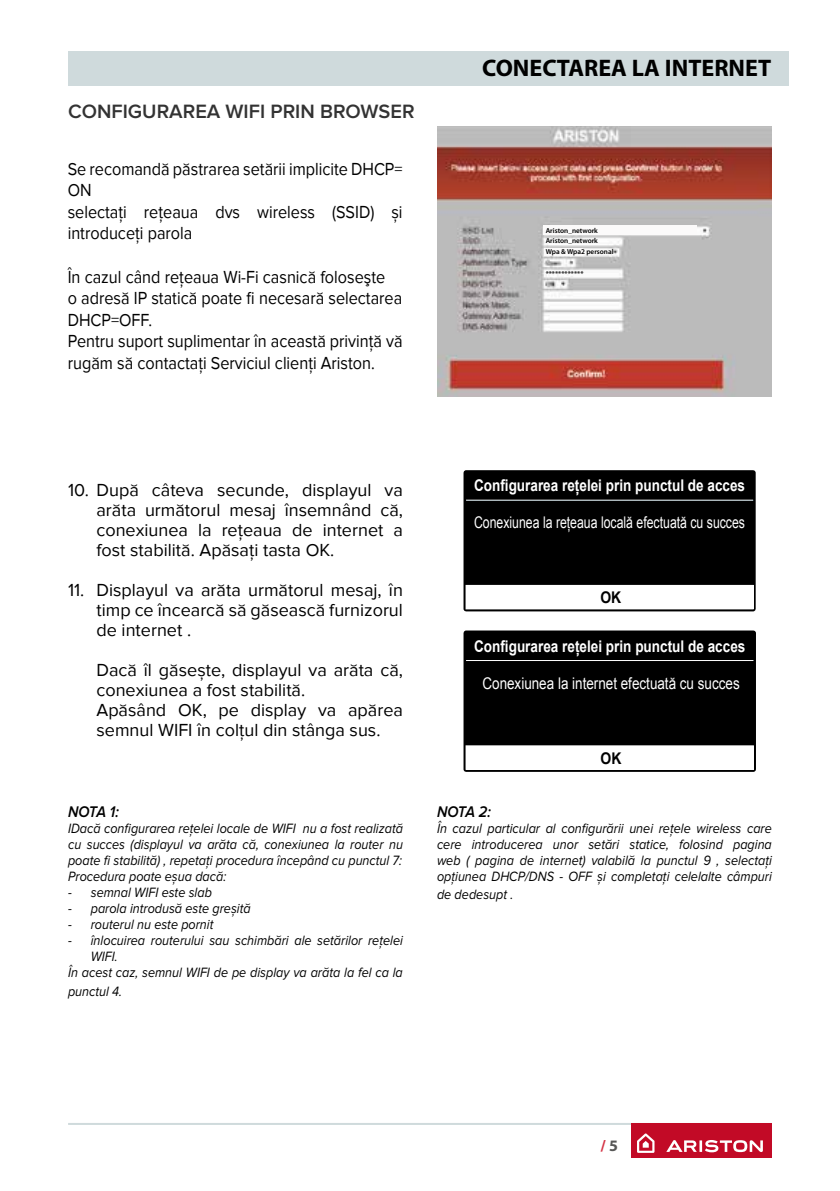
<style>
.page{position:relative;width:840px;height:1191px;background:#fff}
.page>*{position:absolute;margin:0;border:0;box-sizing:border-box;transform-origin:0 0}
.t1{font:700 24px "Myriad Pro";color:#000}
.t2{font:600 20px "Proxima Nova";color:#333}
.t3{font:18px/20px "Proxima Nova";color:#000;text-align:justify}
.t4{font:18px/21.6px "Proxima Nova";color:#000;scale:.9 1}
.t5{font:16.2px "Arial";color:#fff;scale:.83 1}
.t6{font:700 16.2px "Arial";color:#fff;scale:.84 1}
.t7{font:700 16.2px "Arial";color:#000;scale:.86 1}
.t8{font:16px "Arial";color:#fff;scale:.76 1}
.t9{font:700 16px "Arial";color:#fff;scale:.84 1}
.t10{font:italic 600 16px "Proxima Nova";letter-spacing:-.04em;color:#000;scale:.9 1}
.t11{font:700 16px "Myriad Pro";color:#d43345}
.t12{font:700 16px "Arial";color:#000;scale:.86 1}
.t13{font:italic 14px/16px "Proxima Nova";color:#000;text-align:justify;scale:.9 1}
.t14{font:600 7.2px/9.6px "Myriad Pro";color:#000}
.s1{color:#575756}
</style>
<div class="page">
<div style="left:68px;top:51px;width:720px;height:34px;background:#cfdadc"></div>
<hr style="left:68px;top:1123px;width:703px;height:2px;background:#cfdadc">
<div style="left:630px;top:1123px;width:141px;height:35px;background:#c20a26"></div>
<svg style="left:637px;top:1133px;width:17px;height:19px"></svg>
<svg style="left:666px;top:1140px;width:96px;height:12px"></svg>
<div style="left:466px;top:473px;width:286px;height:136px;background:#000"></div>
<div style="left:463px;top:470px;width:292px;height:141px;border:5px solid #000"></div>
<hr style="left:466px;top:500px;width:286px;height:1px;background:#fff">
<div style="left:466px;top:585px;width:286px;height:24px;background:#fff"></div>
<div style="left:466px;top:633px;width:287px;height:136px;background:#000"></div>
<div style="left:463px;top:630px;width:292px;height:142px;border:5px solid #000"></div>
<hr style="left:466px;top:660px;width:287px;height:1px;background:#fff">
<div style="left:466px;top:746px;width:287px;height:23px;background:#fff"></div>
<div style="left:465px;top:745px;width:288px;height:24px;border:1px solid #fff"></div>
<img style="left:437px;top:127px;width:333px;height:270px">
<div style="left:542px;top:226px;width:154px;height:9px;background:#fbfafa"></div>
<div style="left:543px;top:248px;width:38px;height:7px;background:#fbfafa"></div>
<h2 class="t2" style="left:68px;top:102px;width:348px">CONFIGURAREA WIFI PRIN BROWSER</h2>
<p class="t4" style="left:68px;top:158px;width:373px">Se recomandă păstrarea setării implicite DHCP=<br>ON<br>selectați rețeaua dvs wireless (SSID) și introduceți parola</p>
<p class="t4" style="left:68px;top:266px;width:373px">În cazul când reţeaua Wi-Fi casnică foloseşte<br>o adresă IP statică poate fi necesară selectarea DHCP=OFF.<br>Pentru suport suplimentar în această privinţă vă rugăm să contactaţi Serviciul clienţi Ariston.</p>
<h1 class="t1" style="left:482px;top:55px;width:290px">CONECTAREA LA INTERNET</h1>
<p class="t14" style="left:545px;top:226px;width:54px">Ariston_network<br>Ariston_network</p>
<p class="t14" style="left:545px;top:247px;width:69px">Wpa &amp; Wpa2 personal</p>
<p class="t14" style="left:545px;top:268px;width:39px">************</p>
<p class="t3" style="left:96px;top:480px;width:308px;text-indent:-28px">10. După câteva secunde, displayul va arăta următorul mesaj însemnând că, conexiunea la rețeaua de internet a fost stabilită. Apăsați tasta OK.</p>
<p class="t3" style="left:96px;top:580px;width:308px;text-indent:-28px">11. Displayul va arăta următorul mesaj, în timp ce încearcă să găsească furnizorul de internet .</p>
<p class="t3" style="left:96px;top:660px;width:308px;text-align:left">Dacă îl găsește, displayul va arăta că, conexiunea a fost stabilită.<br>Apăsând OK, pe display va apărea semnul WIFI în colțul din stânga sus.</p>
<p class="t10" style="left:68px;top:804px;width:58px">NOTA 1:</p>
<p class="t13" style="left:68px;top:820px;width:373px">IDacă configurarea rețelei locale de WIFI nu a fost realizată cu succes (displayul va arăta că, conexiunea la router nu poate fi stabilită) , repetați procedura începând cu punctul 7:<br>Procedura poate eșua dacă:</p>
<p class="t13" style="left:68px;top:884px;width:161px">- semnal WIFI este slab</p>
<p class="t13" style="left:68px;top:900px;width:204px">- parola introdusă este greșită</p>
<p class="t13" style="left:68px;top:916px;width:163px">- routerul nu este pornit</p>
<p class="t13" style="left:68px;top:933px;width:373px">- înlocuirea routerului sau schimbări ale setărilor rețelei</p>
<p class="t13" style="left:91px;top:949px;width:32px">WIFI.</p>
<p class="t13" style="left:68px;top:965px;width:373px">În acest caz, semnul WIFI de pe display va arăta la fel ca la</p>
<p class="t13" style="left:68px;top:984px;width:62px">punctul 4.</p>
<p class="t9" style="left:474px;top:475px;width:324px">Configurarea rețelei prin punctul de acces</p>
<p class="t8" style="left:474px;top:512px;width:358px">Conexiunea la rețeaua locală efectuată cu succes</p>
<p class="t12" style="left:600px;top:587px;width:26px">OK</p>
<p class="t6" style="left:474px;top:635px;width:324px">Configurarea rețelei prin punctul de acces</p>
<p class="t5" style="left:482px;top:672px;width:311px">Conexiunea la internet efectuată cu succes</p>
<p class="t7" style="left:600px;top:747px;width:26px">OK</p>
<p class="t10" style="left:437px;top:804px;width:61px">NOTA 2:</p>
<p class="t13" style="left:437px;top:820px;width:373px">În cazul particular al configurării unei rețele wireless care cere introducerea unor setări statice, folosind pagina web ( pagina de internet) valabilă la punctul 9 , selectați opțiunea DHCP/DNS - OFF și completați celelalte câmpuri</p>
<p class="t13" style="left:437px;top:886px;width:86px">de dedesupt .</p>
<p class="t11" style="left:600px;top:1137px;width:19px">/ <span class="s1">5</span></p>
</div>
